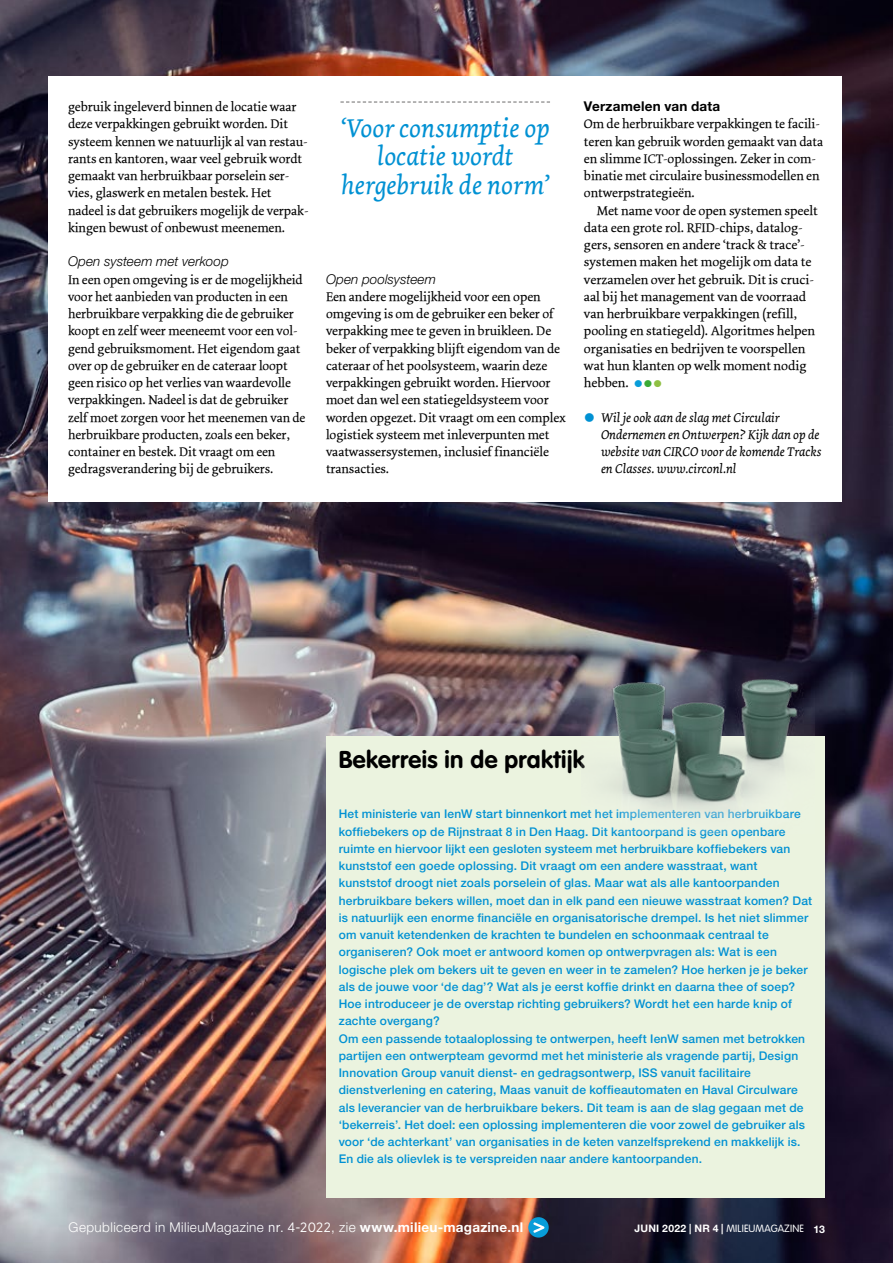
<style>
.page{position:relative;width:893px;height:1263px;background:#fff}
.page>*{position:absolute;margin:0;border:0;box-sizing:border-box;transform-origin:0 0}
.t1{font:italic 27px/28.5px "Dolly";color:#0091d3;text-align:center}
.t2{font:700 24px "VAG Rounded Std";letter-spacing:.015em;color:#000}
.t3{font:300 13.5px "Helvetica Neue LT Std";letter-spacing:.03em;color:#fff}
.t4{font:italic 300 13.5px "Helvetica Neue LT Std";letter-spacing:.005em;color:#000}
.t5{font:700 13.5px "Helvetica Neue LT Std";letter-spacing:.015em;color:#000}
.t6{font:13.2px/17.2px "Dolly Roman";letter-spacing:-.005em;color:#000}
.t7{font:italic 13.2px/17.2px "Dolly";letter-spacing:-.005em;color:#000}
.t8{font:500 12px/17.2px "Helvetica Neue LT Std";letter-spacing:.015em;color:#0091d3}
.t9{font:300 10.35px "VAG Rounded Std";letter-spacing:.02em;color:#fff}
.s1{color:#089dd9}
.s2{color:#3aaa35}
.s3{color:#8fc043}
.s4{color:#0091d3}
.s5{font-family:"Gotham Narrow";font-weight:400}
.s6{font-weight:700}
.s7{font-family:"Helvetica Neue LT Std";font-weight:700}
.s8{font-family:"Helvetica Neue LT Std";font-weight:700;font-size:10.5px}
</style>
<div class="page">
<img style="left:0;top:0;width:893px;height:1263px">
<div style="left:48px;top:77px;width:794px;height:425px;background:#fff"></div>
<div style="left:326px;top:737px;width:499px;height:461px;background:#ebf3df"></div>
<img style="left:581px;top:638px;width:233px;height:174px">
<svg style="left:340px;top:101px;width:210px;height:2px"></svg>
<div style="left:528px;top:1217px;width:21px;height:20px;background:#089dd9;border-radius:50%"></div>
<svg style="left:533px;top:1222px;width:11px;height:11px"></svg>
<p class="t6" style="left:68px;top:98px;width:242px">gebruik ingeleverd binnen de locatie waar deze verpakkingen gebruikt worden. Dit systeem kennen we natuurlijk al van restau&shy;rants en kantoren, waar veel gebruik wordt gemaakt van herbruikbaar porselein ser&shy;vies, glaswerk en metalen bestek. Het nadeel is dat gebruikers mogelijk de verpak&shy;kingen bewust of onbewust meenemen.</p>
<p class="t4" style="left:68px;top:253px;width:162px">Open systeem met verkoop</p>
<p class="t6" style="left:68px;top:271px;width:239px">In een open omgeving is er de mogelijkheid voor het aanbieden van producten in een herbruikbare verpakking die de gebruiker koopt en zelf weer meeneemt voor een vol&shy;gend gebruiksmoment. Het eigendom gaat over op de gebruiker en de cateraar loopt geen risico op het verlies van waardevolle verpakkingen. Nadeel is dat de gebruiker zelf moet zorgen voor het meenemen van de herbruikbare producten, zoals een beker, container en bestek. Dit vraagt om een gedragsverandering bij de gebruikers.</p>
<p class="t4" style="left:326px;top:271px;width:112px">Open poolsysteem</p>
<h1 class="t1" style="left:340px;top:114px;width:211px">‘Voor consumptie op locatie wordt hergebruik de norm’</h1>
<p class="t6" style="left:326px;top:288px;width:241px">Een andere mogelijkheid voor een open omgeving is om de gebruiker een beker of verpakking mee te geven in bruikleen. De beker of verpakking blijft eigendom van de cateraar of het poolsysteem, waarin deze verpakkingen gebruikt worden. Hiervoor moet dan wel een statiegeldsysteem voor worden opgezet. Dit vraagt om een complex logistiek systeem met inleverpunten met vaatwassersystemen, inclusief financiële transacties.</p>
<p class="t5" style="left:584px;top:98px;width:138px">Verzamelen van data</p>
<p class="t6" style="left:584px;top:116px;width:241px">Om de herbruikbare verpakkingen te facili&shy;teren kan gebruik worden gemaakt van data en slimme ICT-oplossingen. Zeker in com&shy;binatie met circulaire businessmodellen en ontwerpstrategieën.</p>
<p class="t6" style="left:584px;top:202px;width:235px;text-indent:13px">Met name voor de open systemen speelt data een grote rol. RFID-chips, datalog&shy;gers, sensoren en andere ‘track &amp; trace’- systemen maken het mogelijk om data te verzamelen over het gebruik. Dit is cruci&shy;aal bij het management van de voorraad van herbruikbare verpakkingen (refill, pooling en statiegeld). Algoritmes helpen organisaties en bedrijven te voorspellen wat hun klanten op welk moment nodig hebben. <span class="s1">●</span><span class="s2">●</span><span class="s3">●</span></p>
<p class="t7" style="left:601px;top:409px;width:222px;text-indent:-17px"><span class="s4">●</span> Wil je ook aan de slag met Circulair Ondernemen en Ontwerpen? Kijk dan op de website van CIRCO voor de komende Tracks en Classes. www.circonl.nl</p>
<h2 class="t2" style="left:339px;top:746px;width:247px">Bekerreis in de praktijk</h2>
<p class="t8" style="left:339px;top:805px;width:475px">Het ministerie van IenW start binnenkort met het implementeren van herbruikbare koffiebekers op de Rijnstraat 8 in Den Haag. Dit kantoorpand is geen openbare ruimte en hiervoor lijkt een gesloten systeem met herbruikbare koffiebekers van kunststof een goede oplossing. Dit vraagt om een andere wasstraat, want kunststof droogt niet zoals porselein of glas. Maar wat als alle kantoorpanden herbruikbare bekers willen, moet dan in elk pand een nieuwe wasstraat komen? Dat is natuurlijk een enorme financiële en organisatorische drempel. Is het niet slimmer om vanuit ketendenken de krachten te bundelen en schoonmaak centraal te organiseren? Ook moet er antwoord komen op ontwerpvragen als: Wat is een logische plek om bekers uit te geven en weer in te zamelen? Hoe herken je je beker als de jouwe voor ‘de dag’? Wat als je eerst koffie drinkt en daarna thee of soep?<br>Hoe introduceer je de overstap richting gebruikers? Wordt het een harde knip of zachte overgang?<br>Om een passende totaaloplossing te ontwerpen, heeft IenW samen met betrokken partijen een ontwerpteam gevormd met het ministerie als vragende partij, Design Innovation Group vanuit dienst- en gedragsontwerp, ISS vanuit facilitaire dienstverlening en catering, Maas vanuit de koffieautomaten en Haval Circulware als leverancier van de herbruikbare bekers. Dit team is aan de slag gegaan met de ‘bekerreis’. Het doel: een oplossing implementeren die voor zowel de gebruiker als voor ‘de achterkant’ van organisaties in de keten vanzelfsprekend en makkelijk is.<br>En die als olievlek is te verspreiden naar andere kantoorpanden.</p>
<p class="t3" style="left:69px;top:1219px;width:456px">Gepubliceerd in MilieuMagazine <span class="s5">nr. 4-2022</span>, zie <span class="s6">www.milieu-magazine.nl</span></p>
<p class="t9" style="left:634px;top:1223px;width:192px"><span class="s7">juni 2022 | NR 4 |</span> MILIEUMAGAZINE <span class="s8">13</span></p>
</div>
